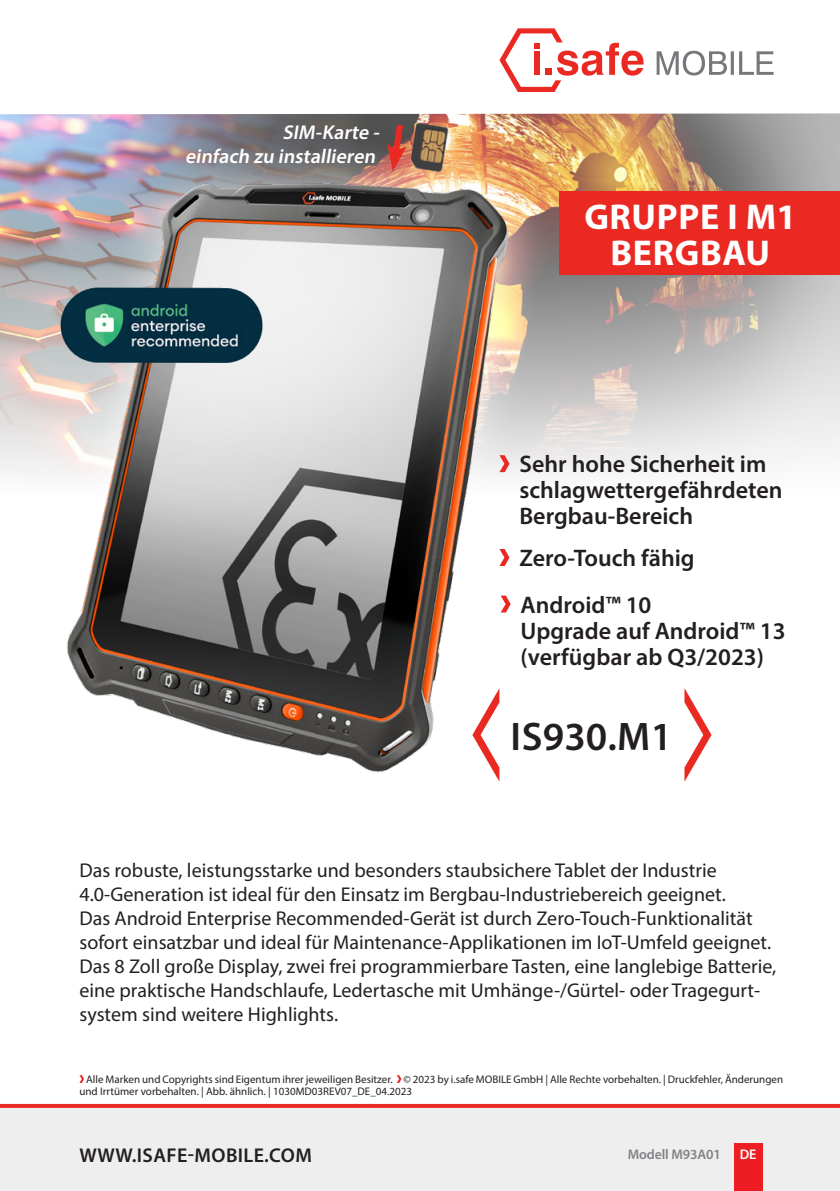
<style>
.page{position:relative;width:840px;height:1191px;background:#fff}
.page>*{position:absolute;margin:0;border:0;box-sizing:border-box;transform-origin:0 0}
.t1{font:600 40px "Myriad Pro";letter-spacing:.01em;color:#231f20}
.t2{font:700 36px "Myriad Pro";letter-spacing:.02em;color:#fff}
.t3{font:600 24px/26px "Myriad Pro";color:#231f20}
.t4{font:20px/24px "Myriad Pro";color:#231f20}
.t5{font:italic 600 20px "Myriad Pro";color:#fff}
.t6{font:600 20px "Myriad Pro";letter-spacing:.02em;color:#231f20}
.t7{font:600 14px "Myriad Pro";letter-spacing:-.01em;color:#808285}
.t8{font:600 14px "Myriad Pro";color:#fff}
.CB_AF_Footer-Datashe{font:11px/12px "Myriad Pro";color:#231f20}
</style>
<div class="page">
<img style="left:0;top:113px;width:839px;height:361px">
<div style="left:0;top:1106px;width:839px;height:85px;background:#eeeeef"></div>
<svg style="left:0;top:1104px;width:839px;height:4px;background:#ea2c25"></svg>
<div style="left:733px;top:1143px;width:29px;height:48px;background:#ee1d23"></div>
<div style="left:559px;top:191px;width:280px;height:84px;background:#ea2922"></div>
<svg style="left:684px;top:688px;width:27px;height:93px"></svg>
<svg style="left:656px;top:51px;width:117px;height:24px"></svg>
<svg style="left:499px;top:28px;width:144px;height:64px"></svg>
<div style="left:20px;top:134px;width:534px;height:683px;background:#fff;opacity:.75"></div>
<img style="left:62px;top:169px;width:456px;height:622px">
<img style="left:45px;top:271px;width:232px;height:107px">
<img style="left:399px;top:118px;width:59px;height:60px">
<svg style="left:387px;top:118px;width:20px;height:53px"></svg>
<svg style="left:499px;top:455px;width:10px;height:17px"></svg>
<svg style="left:500px;top:595px;width:10px;height:17px"></svg>
<svg style="left:499px;top:549px;width:10px;height:17px"></svg>
<svg style="left:79px;top:1075px;width:5px;height:8px"></svg>
<svg style="left:397px;top:1075px;width:4px;height:8px"></svg>
<p class="t5" style="left:282px;top:119px;width:102px">SIM-Karte -</p>
<p class="t5" style="left:185px;top:143px;width:195px">einfach zu installieren</p>
<p class="t2" style="left:584px;top:193px;width:213px">GRUPPE I M1</p>
<p class="t2" style="left:610px;top:229px;width:161px">BERGBAU</p>
<p class="t3" style="left:519px;top:450px;width:264px">Sehr hohe Sicherheit im schlagwettergefährdeten<br>Bergbau-Bereich</p>
<p class="t3" style="left:519px;top:544px;width:177px">Zero-Touch fähig</p>
<p class="t3" style="left:520px;top:591px;width:266px">Android™ 10<br>Upgrade auf Android™ 13 (verfügbar ab Q3/2023)</p>
<p class="t1" style="left:510px;top:711px;width:163px">IS930.M1</p>
<p class="t4" style="left:79px;top:857px;width:698px">Das robuste, leistungsstarke und besonders staubsichere Tablet der Industrie 4.0-Generation ist ideal für den Einsatz im Bergbau-Industriebereich geeignet.<br>Das Android Enterprise Recommended-Gerät ist durch Zero-Touch-Funktionalität sofort einsatzbar und ideal für Maintenance-Applikationen im IoT-Umfeld geeignet.<br>Das 8 Zoll große Display, zwei frei programmierbare Tasten, eine langlebige Batterie, eine praktische Handschlaufe, Ledertasche mit Umhänge-/Gürtel- oder Tragegurt&shy;system sind weitere Highlights.</p>
<p class="CB_AF_Footer-Datashe" style="left:79px;top:1072px;width:704px;text-indent:7px">Alle Marken und Copyrights sind Eigentum ihrer jeweiligen Besitzer. © 2023 by i.safe MOBILE GmbH | Alle Rechte vorbehalten. | Druckfehler, Änderungen und Irrtümer vorbehalten. | Abb. ähnlich. | 1030MD03REV07_DE_04.2023</p>
<p class="t6" style="left:80px;top:1142px;width:233px">WWW.ISAFE-MOBILE.COM</p>
<p class="t7" style="left:627px;top:1145px;width:94px">Modell M93A01</p>
<p class="t8" style="left:739px;top:1145px;width:18px">DE</p>
</div>
